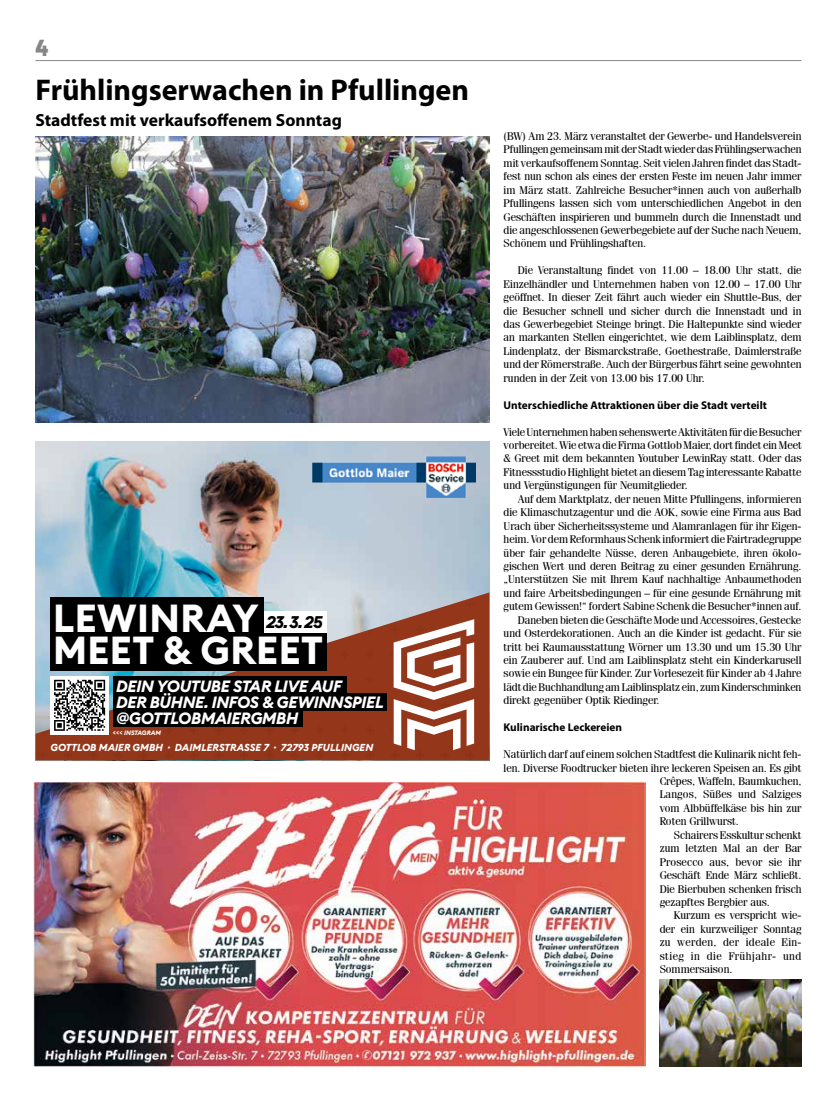
<style>
.page{position:relative;width:837px;height:1106px;background:#fff}
.page>*{position:absolute;margin:0;border:0;box-sizing:border-box;transform-origin:0 0}
.t1{font:700 38.5px/32.1px "Euclid Square";letter-spacing:.01em;color:#fff}
.t2{font:700 30px "Myriad Pro";color:#000}
.t3{font:20px "Renfrew Normal";color:#878787}
.t4{font:700 17.5px "Myriad Pro";color:#000}
.t5{font:italic 700 16.62px "Euclid Square";color:#000}
.t6{font:italic 700 16.12px/15.9px "Euclid Square";letter-spacing:-.02em;color:#fff}
.t7{font:11.25px/13.4px "Fenice IT Cby BT";color:#000;text-align:justify}
.t8{font:700 11.25px "Myriad Pro";color:#000}
.t9{font:11.25px "Fenice IT Cby BT";letter-spacing:.025em;color:#000}
.t10{font:11.25px "Fenice IT Cby BT";letter-spacing:.045em;color:#000}
.t11{font:italic 700 10px "Euclid Square";color:#fff}
.t12{font:italic 700 6.25px "Euclid Square";color:#fff}
</style>
<div class="page">
<hr style="left:35px;top:60px;width:766px;height:1px;background:#878787">
<img style="left:35px;top:441px;width:454px;height:151px">
<img style="left:35px;top:592px;width:454px;height:168px">
<svg style="left:393px;top:619px;width:81px;height:131px"></svg>
<div style="left:113px;top:676px;width:233px;height:18px;background:#000"></div>
<div style="left:113px;top:692px;width:273px;height:18px;background:#000"></div>
<div style="left:113px;top:709px;width:190px;height:18px;background:#000"></div>
<div style="left:50px;top:676px;width:59px;height:58px;background:#fff"></div>
<svg style="left:54px;top:679px;width:51px;height:52px"></svg>
<div style="left:50px;top:598px;width:214px;height:40px;background:#000"></div>
<div style="left:50px;top:630px;width:276px;height:40px;background:#000"></div>
<img style="left:312px;top:457px;width:163px;height:40px">
<div style="left:264px;top:611px;width:62px;height:21px;background:#fff"></div>
<img style="left:33px;top:782px;width:612px;height:285px">
<img style="left:35px;top:136px;width:454px;height:286px">
<img style="left:659px;top:979px;width:142px;height:88px">
<h3 class="t3" style="left:35px;top:34px;width:14px">4</h3>
<h2 class="t2" style="left:35px;top:70px;width:435px">Frühlingserwachen in Pfullingen</h2>
<h3 class="t4" style="left:35px;top:109px;width:308px">Stadtfest mit verkaufsoffenem Sonntag</h3>
<h1 class="t1" style="left:53px;top:603px;width:271px">LEWINRAY<br>MEET &amp; GREET</h1>
<h3 class="t5" style="left:266px;top:611px;width:58px">23.3.25</h3>
<h3 class="t6" style="left:116px;top:678px;width:269px">DEIN YOUTUBE STAR LIVE AUF<br>DER BÜHNE. INFOS &amp; GEWINNSPIEL @GOTTLOBMAIERGMBH</h3>
<p class="t11" style="left:50px;top:741px;width:324px">GOTTLOB MAIER GMBH · DAIMLERSTRASSE 7 · 72793 PFULLINGEN</p>
<p class="t12" style="left:113px;top:729px;width:50px">&lt;&lt;&lt; INSTAGRAM</p>
<p class="t7" style="left:503px;top:129px;width:299px">(BW) Am 23. März veranstaltet der Gewerbe- und Handelsverein Pfullingen gemeinsam mit der Stadt wieder das Frühlingserwachen mit verkaufsoffenem Sonntag. Seit vielen Jahren findet das Stadt&shy;fest nun schon als eines der ersten Feste im neuen Jahr immer im März statt. Zahlreiche Besucher*innen auch von außerhalb Pfullingens lassen sich vom unterschiedlichen Angebot in den Geschäften inspirieren und bummeln durch die Innenstadt und die angeschlossenen Gewerbegebiete auf der Suche nach Neuem, Schönem und Frühlingshaften.</p>
<p class="t7" style="left:503px;top:263px;width:299px;text-indent:14px">Die Veranstaltung findet von 11.00 – 18.00 Uhr statt, die Einzelhändler und Unternehmen haben von 12.00 – 17.00 Uhr geöffnet. In dieser Zeit fährt auch wieder ein Shuttle-Bus, der die Besucher schnell und sicher durch die Innenstadt und in das Gewerbegebiet Steinge bringt. Die Haltepunkte sind wieder an markanten Stellen eingerichtet, wie dem Laiblinsplatz, dem Lindenplatz, der Bismarckstraße, Goethestraße, Daimlerstraße und der Römerstraße. Auch der Bürgerbus fährt seine gewohnten runden in der Zeit von 13.00 bis 17.00 Uhr.</p>
<p class="t8" style="left:503px;top:397px;width:265px">Unterschiedliche Attraktionen über die Stadt verteilt</p>
<p class="t7" style="left:503px;top:425px;width:299px">Viele Unternehmen haben sehenswerte Aktivitäten für die Besucher vorbereitet. Wie etwa die Firma Gottlob Maier, dort findet ein Meet &amp; Greet mit dem bekannten Youtuber LewinRay statt. Oder das Fitnessstudio Highlight bietet an diesem Tag interessante Rabatte und Vergünstigungen für Neumitglieder.</p>
<p class="t7" style="left:517px;top:492px;width:285px">Auf dem Marktplatz, der neuen Mitte Pfullingens, informieren</p>
<p class="t7" style="left:503px;top:505px;width:299px">die Klimaschutzagentur und die AOK, sowie eine Firma aus Bad</p>
<p class="t7" style="left:503px;top:519px;width:299px">Urach über Sicherheitssysteme und Alamranlagen für ihr Eigen-</p>
<p class="t7" style="left:503px;top:532px;width:299px">heim. Vor dem Reformhaus Schenk informiert die Fairtradegruppe</p>
<p class="t7" style="left:503px;top:545px;width:299px">über fair gehandelte Nüsse, deren Anbaugebiete, ihren ökolo-</p>
<p class="t7" style="left:503px;top:559px;width:299px">gischen Wert und deren Beitrag zu einer gesunden Ernährung.</p>
<p class="t7" style="left:503px;top:572px;width:299px">„Unterstützen Sie mit Ihrem Kauf nachhaltige Anbaumethoden</p>
<p class="t7" style="left:503px;top:586px;width:299px">und faire Arbeitsbedingungen – für eine gesunde Ernährung mit</p>
<p class="t7" style="left:503px;top:599px;width:299px">gutem Gewissen!“ fordert Sabine Schenk die Besucher*innen auf.</p>
<p class="t7" style="left:517px;top:613px;width:285px">Daneben bieten die Geschäfte Mode und Accessoires, Gestecke</p>
<p class="t7" style="left:503px;top:626px;width:299px">und Osterdekorationen. Auch an die Kinder ist gedacht. Für sie</p>
<p class="t7" style="left:503px;top:640px;width:299px">tritt bei Raumausstattung Wörner um 13.30 und um 15.30 Uhr</p>
<p class="t7" style="left:503px;top:653px;width:299px">ein Zauberer auf. Und am Laiblinsplatz steht ein Kinderkarusell</p>
<p class="t7" style="left:503px;top:666px;width:299px">sowie ein Bungee für Kinder. Zur Vorlesezeit für Kinder ab 4 Jahre</p>
<p class="t7" style="left:503px;top:680px;width:299px">lädt die Buchhandlung am Laiblinsplatz ein, zum Kinderschminken</p>
<p class="t7" style="left:503px;top:693px;width:157px">direkt gegenüber Optik Riedinger.</p>
<p class="t8" style="left:503px;top:720px;width:120px">Kulinarische Leckereien</p>
<p class="t7" style="left:503px;top:747px;width:299px">Natürlich darf auf einem solchen Stadtfest die Kulinarik nicht feh-</p>
<p class="t7" style="left:503px;top:760px;width:299px">len. Diverse Foodtrucker bieten ihre leckeren Speisen an. Es gibt</p>
<p class="t7" style="left:659px;top:774px;width:143px">Crêpes, Waffeln, Baumkuchen,</p>
<p class="t7" style="left:659px;top:787px;width:143px">Langos, Süßes und Salziges</p>
<p class="t7" style="left:659px;top:801px;width:143px">vom Albbüffelkäse bis hin zur</p>
<p class="t7" style="left:659px;top:814px;width:81px">Roten Grillwurst.</p>
<p class="t7" style="left:673px;top:828px;width:129px">Schairers Esskultur schenkt</p>
<p class="t7" style="left:659px;top:841px;width:143px">zum letzten Mal an der Bar</p>
<p class="t7" style="left:659px;top:854px;width:143px">Prosecco aus, bevor sie ihr</p>
<p class="t7" style="left:659px;top:868px;width:143px">Geschäft Ende März schließt.</p>
<p class="t7" style="left:659px;top:881px;width:143px">Die Bierbuben schenken frisch</p>
<p class="t7" style="left:659px;top:895px;width:112px">gezapftes Bergbier aus.</p>
<p class="t7" style="left:673px;top:908px;width:129px">Kurzum es verspricht wie-</p>
<p class="t7" style="left:659px;top:922px;width:143px">der ein kurzweiliger Sonntag</p>
<p class="t9" style="left:659px;top:935px;width:143px">zu werden, der ideale Ein-</p>
<p class="t10" style="left:659px;top:948px;width:143px">stieg in die Frühjahr- und</p>
<p class="t7" style="left:659px;top:962px;width:74px">Sommersaison.</p>
</div>
